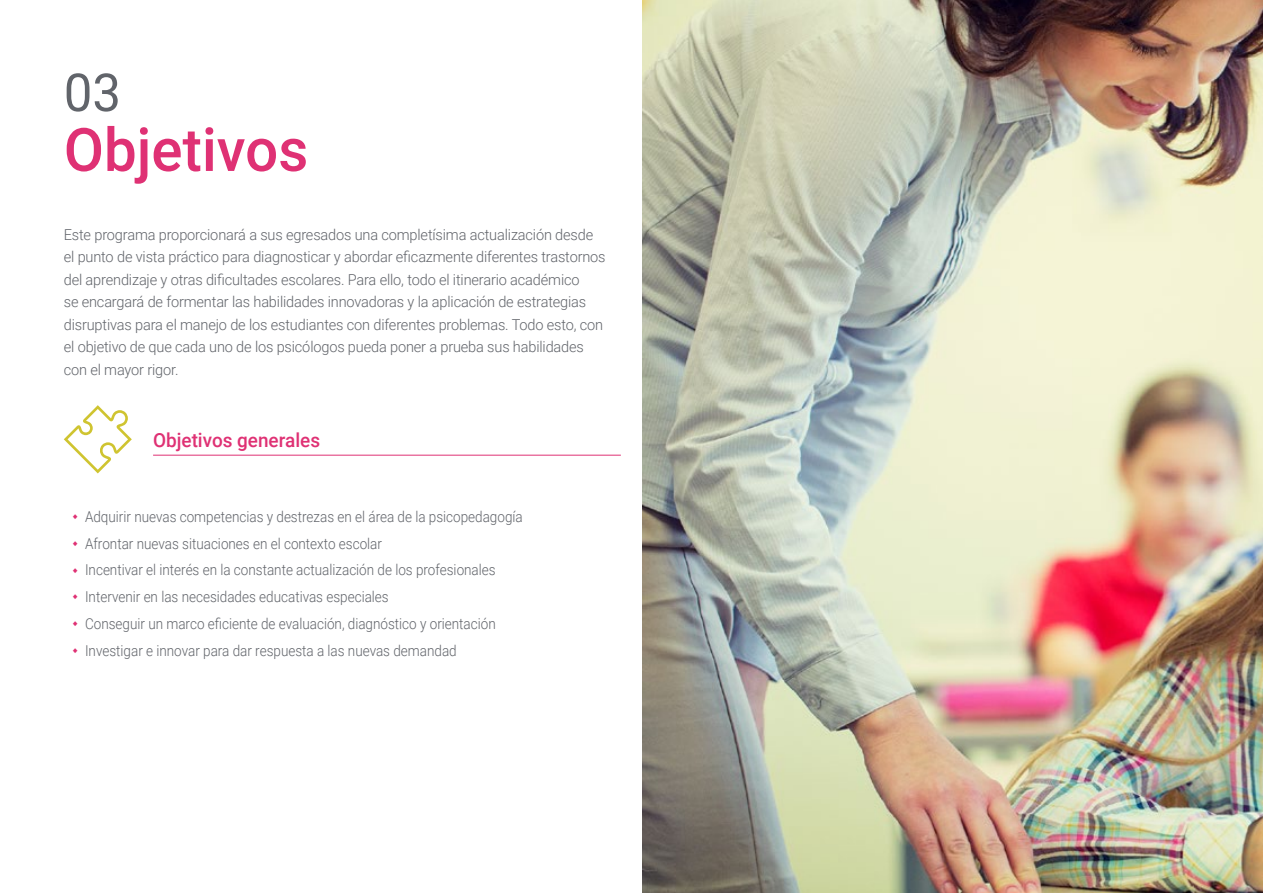
<style>
.page{position:relative;width:1263px;height:893px;background:#fff}
.page>*{position:absolute;margin:0;border:0;box-sizing:border-box;transform-origin:0 0}
.t1{font:500 60px "Roboto";color:#df3174}
.t2{font:52.5px "Roboto";color:#61646a}
.t3{font:500 19.5px "Roboto";color:#df3174}
.t4{font:300 15px/22.5px "Roboto";letter-spacing:-.01em;color:#61646a}
.t5{font:300 15px/26.7px "Roboto";letter-spacing:-.01em;color:#61646a;scale:.9 1}
</style>
<div class="page">
<img style="left:642px;top:0;width:621px;height:893px">
<hr style="left:153px;top:455px;width:468px;height:1px;background:#df3174">
<svg style="left:64px;top:405px;width:68px;height:68px"></svg>
<h2 class="t2" style="left:64px;top:56px;width:59px">03</h2>
<h1 class="t1" style="left:64px;top:108px;width:246px">Objetivos</h1>
<p class="t4" style="left:64px;top:222px;width:543px">Este programa proporcionará a sus egresados una completísima actualización desde el punto de vista práctico para diagnosticar y abordar eficazmente diferentes trastornos del aprendizaje y otras dificultades escolares. Para ello, todo el itinerario académico<br>se encargará de formentar las habilidades innovadoras y la aplicación de estrategias disruptivas para el manejo de los estudiantes con diferentes problemas. Todo esto, con el objetivo de que cada uno de los psicólogos pueda poner a prueba sus habilidades con el mayor rigor.</p>
<h3 class="t3" style="left:153px;top:426px;width:169px">Objetivos generales</h3>
<p class="t5" style="left:85px;top:503px;width:488px">Adquirir nuevas competencias y destrezas en el área de la psicopedagogía Afrontar nuevas situaciones en el contexto escolar<br>Incentivar el interés en la constante actualización de los profesionales Intervenir en las necesidades educativas especiales<br>Conseguir un marco eficiente de evaluación, diagnóstico y orientación Investigar e innovar para dar respuesta a las nuevas demandad</p>
</div>
